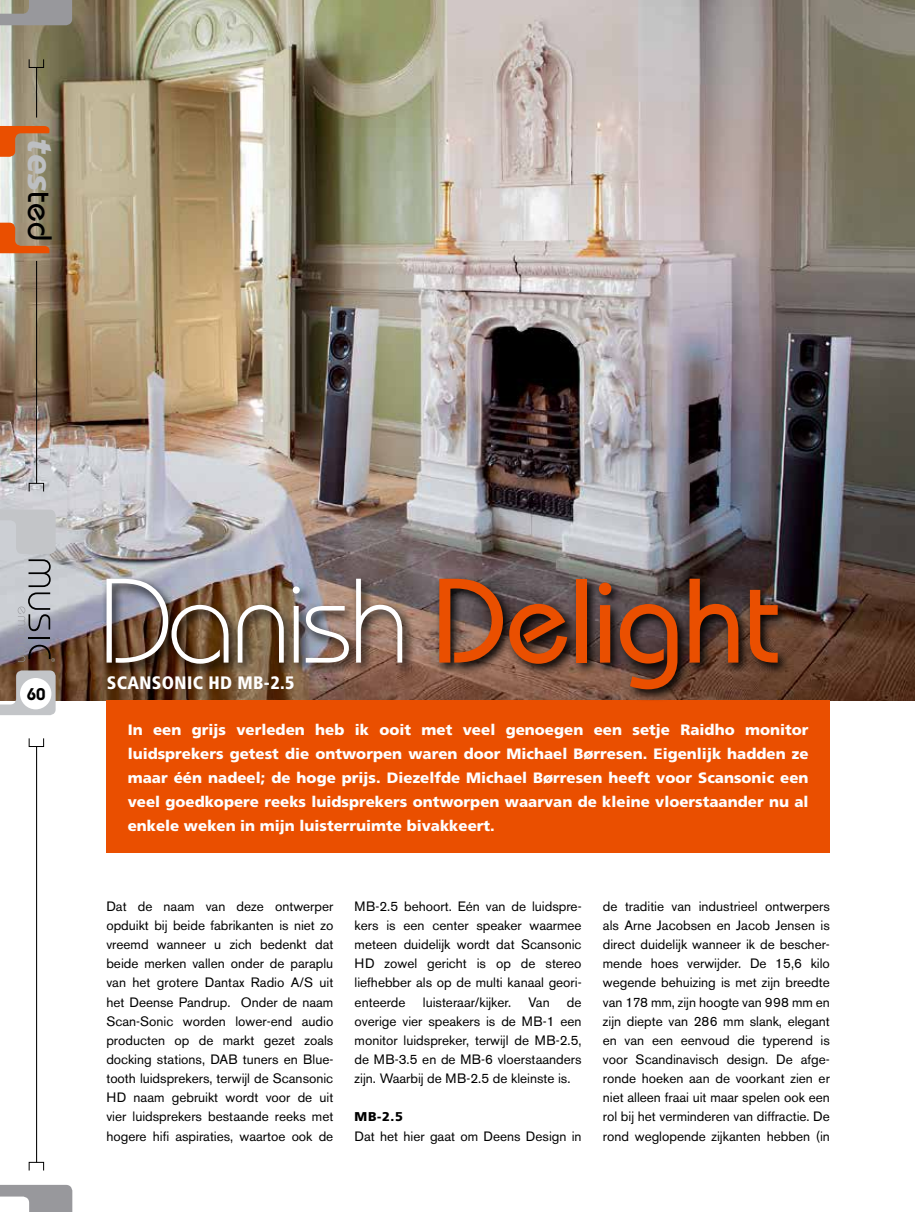
<style>
.page{position:relative;width:915px;height:1212px;background:#fff}
.page>*{position:absolute;margin:0;border:0;box-sizing:border-box;transform-origin:0 0}
.t1{font:500 120px "Bauhaus IT Cby BT";letter-spacing:-.01em;color:#ea4f00}
.t2{font:italic 900 33.9px "Frutiger";color:#bdbfc2}
.t3{font:900 condensed 18px "Frutiger";letter-spacing:.02em;color:#fff}
.t4{font:600 16.95px "Bauhaus";color:#000}
.t5{font:900 15px/24px "Frutiger";color:#fff;text-align:justify}
.t6{font:13.5px/19.2px "Akzidenz Grotesk BE";color:#000;text-align:justify}
.t7{font:900 12.75px "Frutiger";color:#000}
.s1{font-family:"Bauhaus";font-weight:500;font-style:normal;color:#000}
.s2{font-weight:300;color:#fff}
</style>
<div class="page">
<img style="left:0;top:0;width:914px;height:700px">
<div style="left:106px;top:700px;width:723px;height:153px;background:#ea4f00"></div>
<img style="left:101px;top:574px;width:689px;height:127px">
<svg style="left:0;top:0;width:72px;height:25px;background:#9a9a98"></svg>
<svg style="left:0;top:670px;width:56px;height:45px;background:#aca39c"></svg>
<svg style="left:0;top:1185px;width:72px;height:27px"></svg>
<hr style="left:36px;top:67px;width:1px;height:51px;background:#000">
<div style="left:29px;top:59px;width:15px;height:9px;border:1px solid #000"></div>
<hr style="left:36px;top:746px;width:1px;height:416px;background:#000">
<div style="left:29px;top:738px;width:15px;height:9px;border:1px solid #000"></div>
<div style="left:29px;top:1162px;width:15px;height:9px;border:1px solid #000"></div>
<div style="left:20px;top:678px;width:31px;height:31px;background:#fff;border-radius:50%"></div>
<div style="left:29px;top:483px;width:15px;height:9px;border:1px solid #000"></div>
<hr style="left:36px;top:261px;width:1px;height:222px;background:#000">
<svg style="left:0;top:223px;width:49px;height:30px"></svg>
<svg style="left:0;top:126px;width:49px;height:31px;background:#c0723f"></svg>
<svg style="left:0;top:510px;width:56px;height:152px;background:#aeaeb4"></svg>
<h2 class="t2" style="left:60px;top:138px;width:104px;rotate:90deg">tes<span class="s1">ted</span></h2>
<p class="t4" style="left:27px;top:684px;width:20px">60</p>
<h1 class="t1" style="left:98px;top:547px;width:684px"><span class="s2">Danish</span> Delight</h1>
<h3 class="t3" style="left:107px;top:671px;width:189px">SCANSONIC HD MB-2.5</h3>
<p class="t5" style="left:128px;top:717px;width:682px">In een grijs verleden heb ik ooit met veel genoegen een setje Raidho monitor luidsprekers getest die ontworpen waren door Michael Børresen. Eigenlijk hadden ze maar één nadeel; de hoge prijs. Diezelfde Michael Børresen heeft voor Scansonic een veel goedkopere reeks luidsprekers ontworpen waarvan de kleine vloerstaander nu al enkele weken in mijn luisterruimte bivakkeert.</p>
<p class="t6" style="left:106px;top:896px;width:228px">Dat de naam van deze ontwerper opduikt bij beide fabrikanten is niet zo vreemd wanneer u zich bedenkt dat beide merken vallen onder de paraplu van het grotere Dantax Radio A/S uit het Deense Pandrup. Onder de naam Scan-Sonic worden lower-end audio producten op de markt gezet zoals docking stations, DAB tuners en Blue&shy;tooth luidsprekers, terwijl de Scansonic HD naam gebruikt wordt voor de uit vier luidsprekers bestaande reeks met hogere hifi aspiraties, waartoe ook de</p>
<p class="t6" style="left:354px;top:896px;width:228px">MB-2.5 behoort. Eén van de luidspre&shy;kers is een center speaker waarmee meteen duidelijk wordt dat Scansonic HD zowel gericht is op de stereo liefhebber als op de multi kanaal geori&shy;ënteerde</p>
<p class="t6" style="left:354px;top:992px;width:228px;text-indent:212px">de overige vier speakers is de MB-1 een monitor luidspreker, terwijl de MB-2.5, de MB-3.5 en de MB-6 vloerstaanders zijn. Waarbij de MB-2.5 de kleinste is.</p>
<p class="t7" style="left:354px;top:1109px;width:50px">MB-2.5</p>
<p class="t6" style="left:354px;top:1126px;width:228px">Dat het hier gaat om Deens Design in</p>
<p class="t6" style="left:423px;top:992px;width:90px">luisteraar/kijker.</p>
<p class="t6" style="left:528px;top:992px;width:23px">Van</p>
<p class="t6" style="left:602px;top:896px;width:228px">de traditie van industrieel ontwerpers als Arne Jacobsen en Jacob Jensen is direct duidelijk wanneer ik de bescher&shy;mende hoes verwijder. De 15,6 kilo wegende behuizing is met zijn breedte van 178 mm, zijn hoogte van 998 mm en zijn diepte van 286 mm slank, elegant en van een eenvoud die typerend is voor Scandinavisch design. De afge&shy;ronde hoeken aan de voorkant zien er niet alleen fraai uit maar spelen ook een rol bij het verminderen van diffractie. De rond weglopende zijkanten hebben (in</p>
</div>
